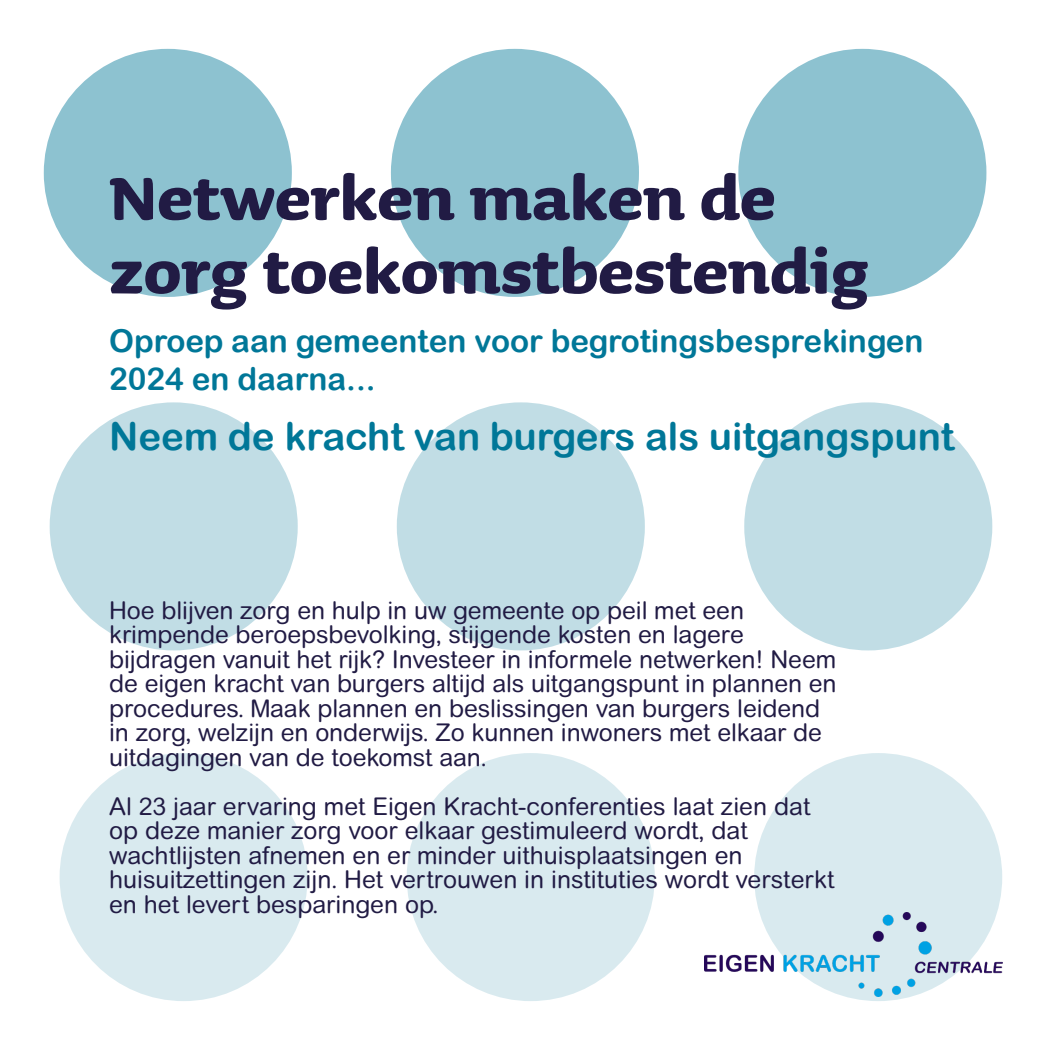
<style>
.page{position:relative;width:1042px;height:1042px;background:#fff}
.page>*{position:absolute;margin:0;border:0;box-sizing:border-box;transform-origin:0 0}
.t1{font:38.5px "Arial Rounded MT Bold";color:#007798}
.t2{font:31.5px/38.5px "Arial Rounded MT Bold";color:#007798}
.t3{font:24.5px/24.5px "Arial Rounded MT Std";letter-spacing:-.005em;color:#211b44}
</style>
<div class="page">
<div style="left:50px;top:402px;width:248px;height:248px;background:#c1dde5;border-radius:50%"></div>
<div style="left:397px;top:402px;width:248px;height:248px;background:#c1dde5;border-radius:50%"></div>
<div style="left:744px;top:402px;width:248px;height:248px;background:#c1dde5;border-radius:50%"></div>
<div style="left:44px;top:49px;width:248px;height:248px;background:#8dc2d0;border-radius:50%"></div>
<div style="left:391px;top:49px;width:248px;height:248px;background:#8dc2d0;border-radius:50%"></div>
<div style="left:738px;top:49px;width:248px;height:248px;background:#8dc2d0;border-radius:50%"></div>
<div style="left:60px;top:753px;width:248px;height:248px;background:#d9eaef;border-radius:50%"></div>
<div style="left:407px;top:753px;width:248px;height:248px;background:#d9eaef;border-radius:50%"></div>
<div style="left:754px;top:753px;width:248px;height:248px;background:#d9eaef;border-radius:50%"></div>
<svg style="left:110px;top:178px;width:43px;height:42px"></svg>
<svg style="left:159px;top:173px;width:295px;height:47px"></svg>
<svg style="left:470px;top:173px;width:214px;height:47px"></svg>
<svg style="left:701px;top:173px;width:73px;height:47px"></svg>
<svg style="left:111px;top:261px;width:136px;height:48px"></svg>
<svg style="left:263px;top:253px;width:98px;height:41px"></svg>
<svg style="left:367px;top:246px;width:501px;height:63px"></svg>
<img style="left:704px;top:912px;width:298px;height:84px">
<p class="t2" style="left:109px;top:324px;width:816px">Oproep aan gemeenten voor begrotingsbesprekingen<br>2024 en daarna...</p>
<h1 class="t1" style="left:109px;top:422px;width:847px">Neem de kracht van burgers als uitgangspunt</h1>
<p class="t3" style="left:109px;top:600px;width:729px">Hoe blijven zorg en hulp in uw gemeente op peil met een krimpende beroepsbevolking, stijgende kosten en lagere bijdragen vanuit het rijk? Investeer in informele netwerken! Neem de eigen kracht van burgers altijd als uitgangspunt in plannen en procedures. Maak plannen en beslissingen van burgers leidend in zorg, welzijn en onderwijs. Zo kunnen inwoners met elkaar de uitdagingen van de toekomst aan.</p>
<p class="t3" style="left:109px;top:796px;width:727px">Al 23 jaar ervaring met Eigen Kracht-conferenties laat zien dat op deze manier zorg voor elkaar gestimuleerd wordt, dat wachtlijsten afnemen en er minder uithuisplaatsingen en huisuitzettingen zijn. Het vertrouwen in instituties wordt versterkt en het levert besparingen op.</p>
</div>
